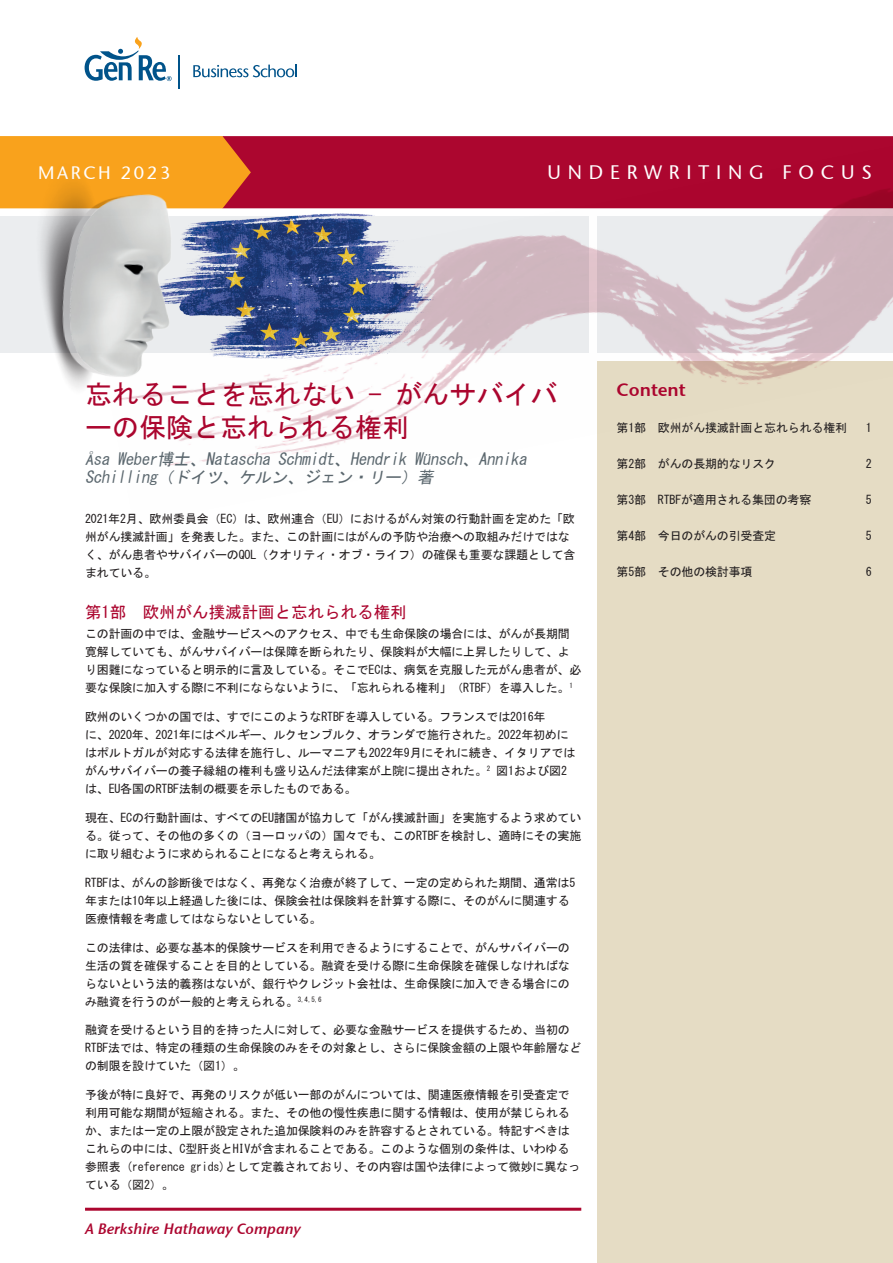
<style>
.page{position:relative;width:893px;height:1263px;background:#fff}
.page>*{position:absolute;margin:0;border:0;box-sizing:border-box;transform-origin:0 0}
.Artikel_Title{font:27px/33px "MS Gothic";color:#ac062f}
.t1{font:19.5px "Stone Sans GC Re";letter-spacing:.35em;color:#fff}
.t2{font:18px "Stone Sans GC Re";letter-spacing:.15em;color:#fff}
.MASTER_-_Inhalt_Head{font:600 18px "Stone Sans GC Re";color:#ac062f}
.Artikel_Fließtext{font:italic 16.5px/18px "MS Gothic";color:#5c686f}
.Artikel_Subheadline{font:16.5px "MS Gothic";color:#ac062f}
.t3{font:italic 600 15px "Stone Sans GC Re";color:#ac062f}
.Artikel_Fließtext-2{font:12px/18px "MS Gothic";letter-spacing:-.015em;color:#231f20}
</style>
<div class="page">
<div style="left:597px;top:361px;width:296px;height:902px;background:#e5dcc4"></div>
<hr style="left:85px;top:1208px;width:496px;height:3px;background:#ac062f">
<hr style="left:178px;top:55px;width:2px;height:34px;background:#00538a">
<svg style="left:85px;top:37px;width:81px;height:43px"></svg>
<svg style="left:193px;top:65px;width:104px;height:7px"></svg>
<img style="left:0;top:139px;width:91px;height:249px">
<img style="left:91px;top:72px;width:802px;height:394px">
<p class="t2" style="left:38px;top:162px;width:134px">MARCH 2023</p>
<h2 class="t1" style="left:548px;top:161px;width:326px">UNDERWRITING FOCUS</h2>
<p class="Artikel_Title" style="left:85px;top:377px;width:474px">忘れることを忘れない - がんサバイバーの保険と忘れられる権利</p>
<p class="Artikel_Fließtext" style="left:85px;top:450px;width:446px">Åsa Weber博士、Natascha Schmidt、Hendrik Wünsch、Annika<br>Schilling（ドイツ、ケルン、ジェン・リー）著</p>
<p class="Artikel_Fließtext-2" style="left:85px;top:509px;width:492px">2021年2月、欧州委員会（EC）は、欧州連合（EU）におけるがん対策の行動計画を定めた「欧州がん撲滅計画」を発表した。また、この計画にはがんの予防や治療への取組みだけではなく、がん患者やサバイバーのQOL（クオリティ・オブ・ライフ）の確保も重要な課題として含まれている。</p>
<p class="Artikel_Subheadline" style="left:85px;top:604px;width:323px">第1部　欧州がん撲滅計画と忘れられる権利</p>
<p class="Artikel_Fließtext-2" style="left:85px;top:625px;width:498px">この計画の中では、金融サービスへのアクセス、中でも生命保険の場合には、がんが長期間寛解していても、がんサバイバーは保障を断られたり、保険料が大幅に上昇したりして、より困難になっていると明示的に言及している。そこでECは、病気を克服した元がん患者が、必要な保険に加入する際に不利にならないように、「忘れられる権利」（RTBF）を導入した。<sup>1</sup></p>
<p class="Artikel_Fließtext-2" style="left:85px;top:708px;width:492px">欧州のいくつかの国では、すでにこのようなRTBFを導入している。フランスでは2016年<br>に、2020年、2021年にはベルギー、ルクセンブルク、オランダで施行された。2022年初めにはポルトガルが対応する法律を施行し、ルーマニアも2022年9月にそれに続き、イタリアではがんサバイバーの養子縁組の権利も盛り込んだ法律案が上院に提出された。<sup>2</sup> 図1および図2は、EU各国のRTBF法制の概要を示したものである。</p>
<p class="Artikel_Fließtext-2" style="left:85px;top:809px;width:498px;text-align:justify">現在、ECの行動計画は、すべてのEU諸国が協力して「がん撲滅計画」を実施するよう求めている。従って、その他の多くの（ヨーロッパの）国々でも、このRTBFを検討し、適時にその実施に取り組むように求められることになると考えられる。</p>
<p class="Artikel_Fließtext-2" style="left:85px;top:873px;width:492px">RTBFは、がんの診断後ではなく、再発なく治療が終了して、一定の定められた期間、通常は5年または10年以上経過した後には、保険会社は保険料を計算する際に、そのがんに関連する医療情報を考慮してはならないとしている。</p>
<p class="Artikel_Fließtext-2" style="left:85px;top:938px;width:486px;text-align:justify">この法律は、必要な基本的保険サービスを利用できるようにすることで、がんサバイバーの生活の質を確保することを目的としている。融資を受ける際に生命保険を確保しなければならないという法的義務はないが、銀行やクレジット会社は、生命保険に加入できる場合にのみ融資を行うのが一般的と考えられる。<sup>3,4,5,6</sup></p>
<p class="Artikel_Fließtext-2" style="left:85px;top:1021px;width:498px">融資を受けるという目的を持った人に対して、必要な金融サービスを提供するため、当初の<br>RTBF法では、特定の種類の生命保険のみをその対象とし、さらに保険金額の上限や年齢層などの制限を設けていた（図1）。</p>
<p class="Artikel_Fließtext-2" style="left:85px;top:1086px;width:497px">予後が特に良好で、再発のリスクが低い一部のがんについては、関連医療情報を引受査定で利用可能な期間が短縮される。また、その他の慢性疾患に関する情報は、使用が禁じられるか、または一定の上限が設定された追加保険料のみを許容するとされている。特記すべきはこれらの中には、C型肝炎とHIVが含まれることである。このような個別の条件は、いわゆる参照表 (reference grids)として定義されており、その内容は国や法律によって微妙に異なっている（図2）。</p>
<p class="t3" style="left:85px;top:1219px;width:217px">A Berkshire Hathaway Company</p>
<p class="MASTER_-_Inhalt_Head" style="left:617px;top:379px;width:71px">Content</p>
<p class="Artikel_Fließtext-2" style="left:617px;top:419px;width:232px">第1部　欧州がん撲滅計画と忘れられる権利</p>
<p class="Artikel_Fließtext-2" style="left:866px;top:419px;width:7px">1</p>
<p class="Artikel_Fließtext-2" style="left:617px;top:455px;width:161px">第2部　がんの長期的なリスク</p>
<p class="Artikel_Fließtext-2" style="left:866px;top:455px;width:7px">2</p>
<p class="Artikel_Fließtext-2" style="left:617px;top:491px;width:196px">第3部　RTBFが適用される集団の考察</p>
<p class="Artikel_Fließtext-2" style="left:866px;top:491px;width:7px">5</p>
<p class="Artikel_Fließtext-2" style="left:617px;top:527px;width:161px">第4部　今日のがんの引受査定</p>
<p class="Artikel_Fließtext-2" style="left:866px;top:527px;width:7px">5</p>
<p class="Artikel_Fließtext-2" style="left:617px;top:563px;width:138px">第5部　その他の検討事項</p>
<p class="Artikel_Fließtext-2" style="left:866px;top:563px;width:7px">6</p>
</div>
